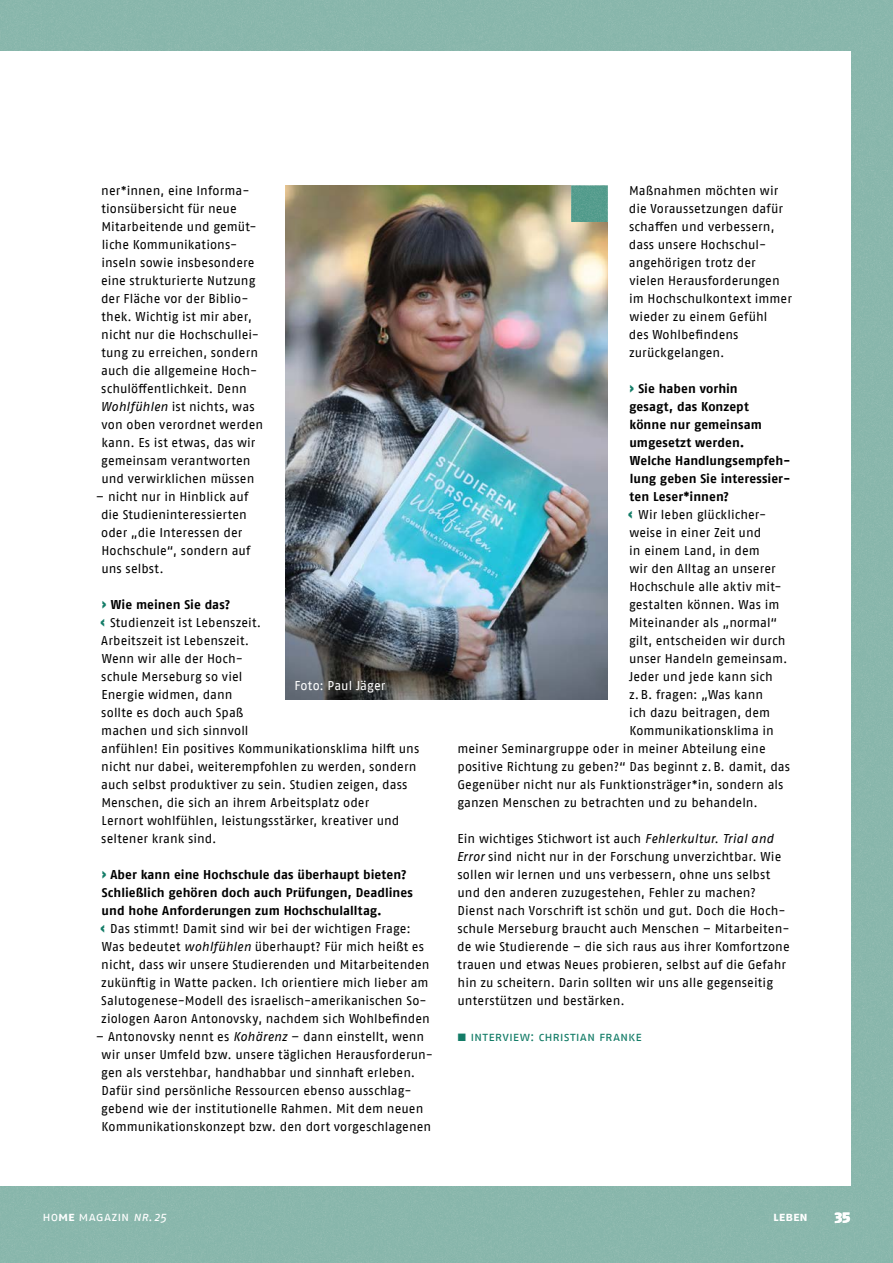
<style>
.page{position:relative;width:893px;height:1263px;background:#8ab7ac}
.page>*{position:absolute;margin:0;border:0;box-sizing:border-box;transform-origin:0 0}
.t1{font:900 15px "Fago Pro";color:#fff}
.Fließtext_Flattersat{font:12.75px/18px "Fago Pro";letter-spacing:.005em;color:#000}
.t2{font:700 12.75px/18px "Fago Pro";letter-spacing:.005em;color:#000}
.Autor_-in{font:12.75px "Fago Pro";color:#137c67}
.Kolumnentitel{font:12.75px "Fago Pro";color:#fff}
.Fließtext_Flattersat-2{font:12.75px "Fago Pro";letter-spacing:.005em;color:#fff}
.Kolumnentitel-2{font:700 12.75px "Fago Pro";color:#fff}
.s1{font-style:italic}
.s2{font-weight:900;color:#137c67}
.s3{font-weight:700}
</style>
<div class="page">
<div style="left:0;top:51px;width:850px;height:1134px;background:#fff"></div>
<img style="left:285px;top:186px;width:323px;height:513px">
<div style="left:571px;top:185px;width:37px;height:37px;background:#569d8e"></div>
<p class="Fließtext_Flattersat" style="left:101px;top:182px;width:164px">ner*innen, eine Informa&shy;tionsübersicht für neue<br>Mitarbeitende und gemüt&shy;liche Kommunikations&shy;inseln sowie insbesondere eine strukturierte Nutzung der Fläche vor der Biblio&shy;thek. Wichtig ist mir aber, nicht nur die Hochschullei&shy;tung zu erreichen, sondern auch die allgemeine Hoch&shy;schulöffentlichkeit. Denn<br><span class="s1">Wohlfühlen</span> ist nichts, was von oben verordnet werden kann. Es ist etwas, das wir gemeinsam verantworten und verwirklichen müssen</p>
<p class="Fließtext_Flattersat" style="left:101px;top:488px;width:151px;text-indent:-5px">– nicht nur in Hinblick auf die Studieninteressierten oder „die Interessen der<br>Hochschule“, sondern auf uns selbst.</p>
<p class="t2" style="left:102px;top:596px;width:130px"><span class="s2">›</span> Wie meinen Sie das?</p>
<p class="Fließtext_Flattersat" style="left:100px;top:614px;width:320px"><span class="s2">‹</span> Studienzeit ist Lebenszeit.<br>Arbeitszeit ist Lebenszeit.<br>Wenn wir alle der Hoch-<br>schule Merseburg so viel<br>Energie widmen, dann<br>sollte es doch auch Spaß<br>machen und sich sinnvoll<br>anfühlen! Ein positives Kommunikationsklima hilft uns nicht nur dabei, weiterempfohlen zu werden, sondern auch selbst produktiver zu sein. Studien zeigen, dass Menschen, die sich an ihrem Arbeitsplatz oder<br>Lernort wohlfühlen, leistungsstärker, kreativer und seltener krank sind.</p>
<p class="t2" style="left:102px;top:866px;width:313px"><span class="s2">›</span> Aber kann eine Hochschule das überhaupt bieten?<br>Schließlich gehören doch auch Prüfungen, Deadlines und hohe Anforderungen zum Hochschulalltag.</p>
<p class="Fließtext_Flattersat" style="left:100px;top:920px;width:331px"><span class="s2">‹</span> Das stimmt! Damit sind wir bei der wichtigen Frage:<br>Was bedeutet <span class="s1">wohlfühlen</span> überhaupt? Für mich heißt es nicht, dass wir unsere Studierenden und Mitarbeitenden zukünftig in Watte packen. Ich orientiere mich lieber am Salutogenese-Modell des israelisch-amerikanischen So&shy;ziologen Aaron Antonovsky, nachdem sich Wohlbefinden</p>
<p class="Fließtext_Flattersat" style="left:101px;top:1028px;width:333px;text-indent:-5px">– Antonovsky nennt es <span class="s1">Kohärenz</span> – dann einstellt, wenn wir unser Umfeld bzw. unsere täglichen Herausforderun&shy;gen als verstehbar, handhabbar und sinnhaft erleben.<br>Dafür sind persönliche Ressourcen ebenso ausschlag&shy;gebend wie der institutionelle Rahmen. Mit dem neuen Kommunikationskonzept bzw. den dort vorgeschlagenen</p>
<p class="Fließtext_Flattersat-2" style="left:294px;top:678px;width:92px">Foto: Paul Jäger</p>
<p class="Fließtext_Flattersat" style="left:629px;top:182px;width:165px">Maßnahmen möchten wir die Voraussetzungen dafür schaffen und verbessern, dass unsere Hochschul&shy;angehörigen trotz der vielen Herausforderungen im Hochschulkontext immer wieder zu einem Gefühl<br>des Wohlbefindens zurückgelangen.</p>
<p class="t2" style="left:629px;top:380px;width:163px"><span class="s2">›</span> Sie haben vorhin<br>gesagt, das Konzept<br>könne nur gemeinsam umgesetzt werden.<br>Welche Handlungsempfeh&shy;lung geben Sie interessier&shy;ten Leser*innen?</p>
<p class="Fließtext_Flattersat" style="left:628px;top:506px;width:139px"><span class="s2">‹</span> Wir leben glücklicher-</p>
<p class="Fließtext_Flattersat" style="left:629px;top:524px;width:133px">weise in einer Zeit und</p>
<p class="Fließtext_Flattersat" style="left:629px;top:542px;width:132px">in einem Land, in dem</p>
<p class="Fließtext_Flattersat" style="left:629px;top:560px;width:148px">wir den Alltag an unserer</p>
<p class="Fließtext_Flattersat" style="left:629px;top:578px;width:154px">Hochschule alle aktiv mit-</p>
<p class="Fließtext_Flattersat" style="left:629px;top:596px;width:152px">gestalten können. Was im</p>
<p class="Fließtext_Flattersat" style="left:629px;top:614px;width:150px">Miteinander als „normal“</p>
<p class="Fließtext_Flattersat" style="left:629px;top:632px;width:158px">gilt, entscheiden wir durch</p>
<p class="Fließtext_Flattersat" style="left:629px;top:650px;width:160px">unser Handeln gemeinsam.</p>
<p class="Fließtext_Flattersat" style="left:629px;top:668px;width:145px">Jeder und jede kann sich</p>
<p class="Fließtext_Flattersat" style="left:629px;top:686px;width:135px">z.B. fragen: „Was kann</p>
<p class="Fließtext_Flattersat" style="left:629px;top:704px;width:142px">ich dazu beitragen, dem</p>
<p class="Fließtext_Flattersat" style="left:629px;top:722px;width:146px">Kommunikationsklima in</p>
<p class="Fließtext_Flattersat" style="left:457px;top:740px;width:310px">meiner Seminargruppe oder in meiner Abteilung eine</p>
<p class="Fließtext_Flattersat" style="left:457px;top:758px;width:334px">positive Richtung zu geben?“ Das beginnt z.B. damit, das</p>
<p class="Fließtext_Flattersat" style="left:457px;top:776px;width:328px">Gegenüber nicht nur als Funktionsträger*in, sondern als</p>
<p class="Fließtext_Flattersat" style="left:457px;top:794px;width:302px">ganzen Menschen zu betrachten und zu behandeln.</p>
<p class="Fließtext_Flattersat" style="left:457px;top:830px;width:334px">Ein wichtiges Stichwort ist auch <span class="s1">Fehlerkultur</span>. <span class="s1">Trial and Error</span> sind nicht nur in der Forschung unverzichtbar. Wie sollen wir lernen und uns verbessern, ohne uns selbst und den anderen zuzugestehen, Fehler zu machen?<br>Dienst nach Vorschrift ist schön und gut. Doch die Hoch&shy;schule Merseburg braucht auch Menschen – Mitarbeiten&shy;de wie Studierende – die sich raus aus ihrer Komfortzone trauen und etwas Neues probieren, selbst auf die Gefahr hin zu scheitern. Darin sollten wir uns alle gegenseitig unterstützen und bestärken.</p>
<p class="Autor_-in" style="left:457px;top:1029px;width:186px">■ I nterview: Ch ristian Franke</p>
<p class="Kolumnentitel" style="left:43px;top:1209px;width:125px">Ho<span class="s3">Me</span> Magazin <span class="s1">Nr. 25</span></p>
<p class="Kolumnentitel-2" style="left:773px;top:1209px;width:36px">Leben</p>
<p class="t1" style="left:835px;top:1207px;width:17px">35</p>
</div>
